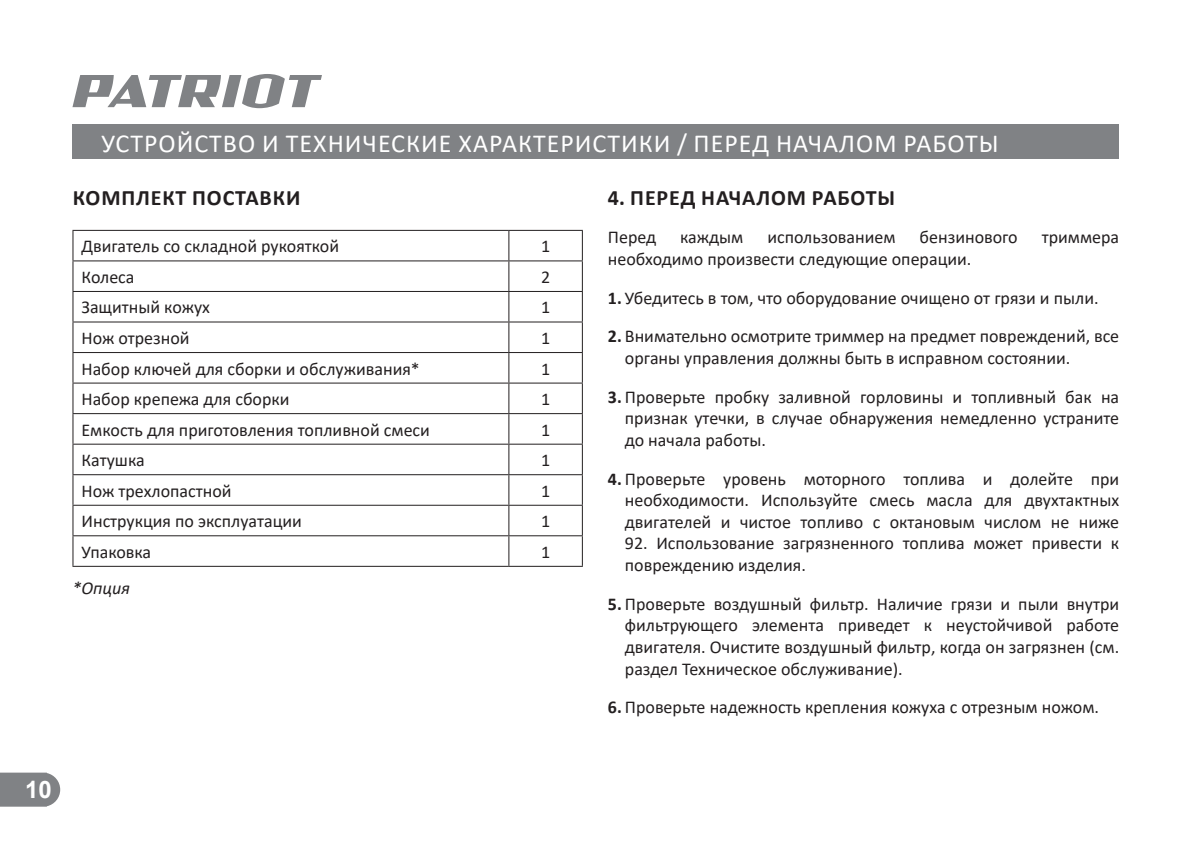
<style>
.page{position:relative;width:1192px;height:843px;background:#fff}
.page>*{position:absolute;margin:0;border:0;box-sizing:border-box;transform-origin:0 0}
.t1{font:26px "Calibri";letter-spacing:.04em;color:#fff}
.t2{font:700 24px "Arial";color:#fff}
.t3{font:700 22px "Calibri";letter-spacing:.04em;color:#231f20}
.t4{font:18px/21.6px "Calibri";color:#231f20;text-align:justify}
.t5{font:italic 18px "Calibri";color:#231f20}
.s1{font-weight:700}
</style>
<div class="page">
<svg style="left:0;top:772px;width:60px;height:34px;background:#898a8d"></svg>
<svg style="left:72px;top:74px;width:250px;height:34px"></svg>
<div style="left:72px;top:125px;width:1047px;height:34px;background:#808285"></div>
<hr style="left:72px;top:230px;width:437px;height:1px;background:#231f20">
<svg style="left:72px;top:231px;width:1px;height:29px"></svg>
<hr style="left:509px;top:230px;width:74px;height:1px;background:#231f20">
<svg style="left:508px;top:231px;width:1px;height:29px"></svg>
<svg style="left:582px;top:231px;width:1px;height:29px"></svg>
<hr style="left:72px;top:260px;width:437px;height:1px;background:#231f20">
<hr style="left:72px;top:261px;width:1px;height:30px;background:#231f20">
<hr style="left:509px;top:260px;width:74px;height:1px;background:#231f20">
<hr style="left:508px;top:261px;width:1px;height:30px;background:#231f20">
<hr style="left:582px;top:261px;width:1px;height:30px;background:#231f20">
<hr style="left:72px;top:291px;width:437px;height:1px;background:#231f20">
<svg style="left:72px;top:292px;width:1px;height:29px"></svg>
<hr style="left:509px;top:291px;width:74px;height:1px;background:#231f20">
<svg style="left:508px;top:292px;width:1px;height:29px"></svg>
<svg style="left:582px;top:292px;width:1px;height:29px"></svg>
<hr style="left:72px;top:321px;width:437px;height:1px;background:#231f20">
<hr style="left:72px;top:322px;width:1px;height:30px;background:#231f20">
<hr style="left:509px;top:321px;width:74px;height:1px;background:#231f20">
<hr style="left:508px;top:322px;width:1px;height:30px;background:#231f20">
<hr style="left:582px;top:322px;width:1px;height:30px;background:#231f20">
<hr style="left:72px;top:352px;width:437px;height:1px;background:#231f20">
<svg style="left:72px;top:353px;width:1px;height:29px"></svg>
<hr style="left:509px;top:352px;width:74px;height:1px;background:#231f20">
<svg style="left:508px;top:353px;width:1px;height:29px"></svg>
<svg style="left:582px;top:353px;width:1px;height:29px"></svg>
<hr style="left:72px;top:382px;width:437px;height:1px;background:#231f20">
<hr style="left:72px;top:383px;width:1px;height:30px;background:#231f20">
<hr style="left:509px;top:382px;width:74px;height:1px;background:#231f20">
<hr style="left:508px;top:383px;width:1px;height:30px;background:#231f20">
<hr style="left:582px;top:383px;width:1px;height:30px;background:#231f20">
<hr style="left:72px;top:413px;width:437px;height:1px;background:#231f20">
<svg style="left:72px;top:414px;width:1px;height:29px"></svg>
<hr style="left:509px;top:413px;width:74px;height:1px;background:#231f20">
<svg style="left:508px;top:414px;width:1px;height:29px"></svg>
<svg style="left:582px;top:414px;width:1px;height:29px"></svg>
<hr style="left:72px;top:443px;width:437px;height:1px;background:#231f20">
<hr style="left:72px;top:444px;width:1px;height:30px;background:#231f20">
<hr style="left:509px;top:443px;width:74px;height:1px;background:#231f20">
<hr style="left:508px;top:444px;width:1px;height:30px;background:#231f20">
<hr style="left:582px;top:444px;width:1px;height:30px;background:#231f20">
<hr style="left:72px;top:474px;width:437px;height:1px;background:#231f20">
<svg style="left:72px;top:475px;width:1px;height:29px"></svg>
<hr style="left:509px;top:474px;width:74px;height:1px;background:#231f20">
<svg style="left:508px;top:475px;width:1px;height:29px"></svg>
<svg style="left:582px;top:475px;width:1px;height:29px"></svg>
<hr style="left:72px;top:504px;width:437px;height:1px;background:#231f20">
<hr style="left:72px;top:505px;width:1px;height:30px;background:#231f20">
<hr style="left:509px;top:504px;width:74px;height:1px;background:#231f20">
<hr style="left:508px;top:505px;width:1px;height:30px;background:#231f20">
<hr style="left:582px;top:505px;width:1px;height:30px;background:#231f20">
<hr style="left:72px;top:535px;width:437px;height:1px;background:#231f20">
<svg style="left:72px;top:536px;width:1px;height:29px"></svg>
<hr style="left:509px;top:535px;width:74px;height:1px;background:#231f20">
<svg style="left:508px;top:536px;width:1px;height:29px"></svg>
<svg style="left:582px;top:536px;width:1px;height:29px"></svg>
<hr style="left:72px;top:565px;width:437px;height:1px;background:#231f20">
<hr style="left:509px;top:565px;width:74px;height:1px;background:#231f20">
<h1 class="t1" style="left:101px;top:125px;width:899px">УСТРОЙСТВО И ТЕХНИЧЕСКИЕ ХАРАКТЕРИСТИКИ / ПЕРЕД НАЧАЛОМ РАБОТЫ</h1>
<p class="t3" style="left:73px;top:182px;width:229px">КОМПЛЕКТ ПОСТАВКИ</p>
<p class="t4" style="left:81px;top:235px;width:259px">Двигатель со складной рукояткой</p>
<p class="t4" style="left:541px;top:235px;width:11px">1</p>
<p class="t4" style="left:81px;top:265px;width:55px">Колеса</p>
<p class="t4" style="left:541px;top:266px;width:11px">2</p>
<p class="t4" style="left:81px;top:296px;width:130px">Защитный кожух</p>
<p class="t4" style="left:541px;top:296px;width:11px">1</p>
<p class="t4" style="left:81px;top:326px;width:110px">Нож отрезной</p>
<p class="t4" style="left:541px;top:327px;width:11px">1</p>
<p class="t4" style="left:81px;top:357px;width:340px">Набор ключей для сборки и обслуживания*</p>
<p class="t4" style="left:541px;top:357px;width:11px">1</p>
<p class="t4" style="left:81px;top:387px;width:210px">Набор крепежа для сборки</p>
<p class="t4" style="left:541px;top:388px;width:11px">1</p>
<p class="t4" style="left:81px;top:418px;width:350px">Емкость для приготовления топливной смеси</p>
<p class="t4" style="left:541px;top:418px;width:11px">1</p>
<p class="t4" style="left:81px;top:448px;width:65px">Катушка</p>
<p class="t4" style="left:541px;top:449px;width:11px">1</p>
<p class="t4" style="left:81px;top:479px;width:152px">Нож трехлопастной</p>
<p class="t4" style="left:541px;top:479px;width:11px">1</p>
<p class="t4" style="left:81px;top:509px;width:222px">Инструкция по эксплуатации</p>
<p class="t4" style="left:541px;top:510px;width:11px">1</p>
<p class="t4" style="left:81px;top:540px;width:71px">Упаковка</p>
<p class="t4" style="left:541px;top:540px;width:11px">1</p>
<p class="t5" style="left:72px;top:575px;width:59px">*Опция</p>
<p class="t3" style="left:608px;top:182px;width:289px">4. ПЕРЕД НАЧАЛОМ РАБОТЫ</p>
<p class="t4" style="left:608px;top:226px;width:50px">Перед</p>
<p class="t4" style="left:680px;top:226px;width:65px">каждым</p>
<p class="t4" style="left:767px;top:226px;width:130px">использованием</p>
<p class="t4" style="left:919px;top:226px;width:100px">бензинового</p>
<p class="t4" style="left:1041px;top:226px;width:79px">триммера</p>
<p class="t4" style="left:608px;top:248px;width:365px">необходимо произвести следующие операции.</p>
<p class="t4" style="left:608px;top:286px;width:492px"><span class="s1">1.</span> Убедитесь в том, что оборудование очищено от грязи и пыли.</p>
<p class="t4" style="left:625px;top:325px;width:496px;text-indent:-17px"><span class="s1">2.</span> Внимательно осмотрите триммер на предмет повреждений, все органы управления должны быть в исправном состоянии.</p>
<p class="t4" style="left:625px;top:385px;width:496px;text-indent:-17px"><span class="s1">3.</span> Проверьте пробку заливной горловины и топливный бак на признак утечки, в случае обнаружения немедленно устраните до начала работы.</p>
<p class="t4" style="left:625px;top:467px;width:496px;text-indent:-17px"><span class="s1">4.</span> Проверьте уровень моторного топлива и долейте при необходимости. Используйте смесь масла для двухтактных двигателей и чистое топливо с октановым числом не ниже</p>
<p class="t4" style="left:625px;top:532px;width:496px">92. Использование загрязненного топлива может привести к повреждению изделия.</p>
<p class="t4" style="left:625px;top:592px;width:496px;text-indent:-17px"><span class="s1">5.</span> Проверьте воздушный фильтр. Наличие грязи и пыли внутри фильтрующего элемента приведет к неустойчивой работе двигателя. Очистите воздушный фильтр, когда он загрязнен (см. раздел Техническое обслуживание).</p>
<p class="t4" style="left:608px;top:695px;width:493px"><span class="s1">6.</span> Проверьте надежность крепления кожуха с отрезным ножом.</p>
<h2 class="t2" style="left:25px;top:775px;width:28px">10</h2>
</div>
